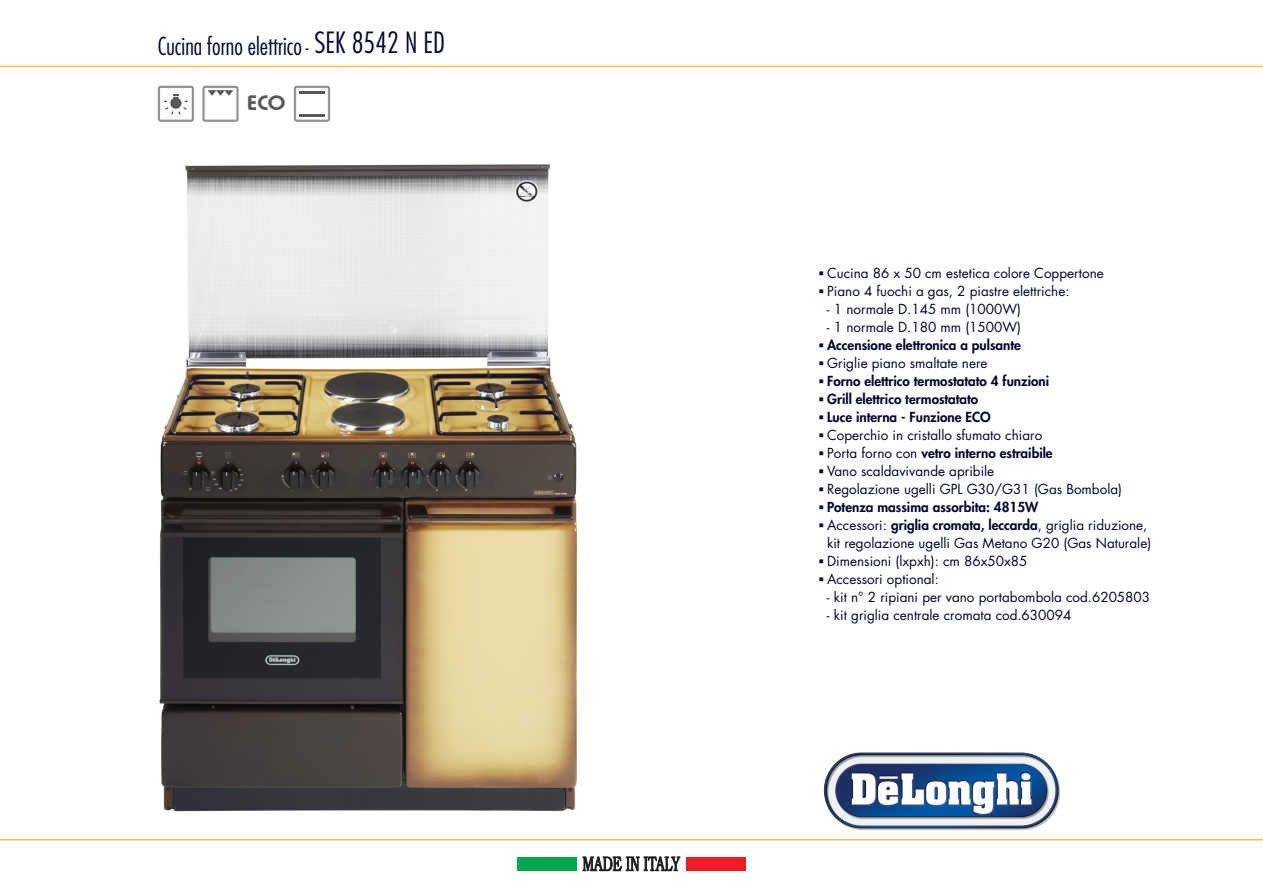
<style>
.page{position:relative;width:1263px;height:893px;background:#fff}
.page>*{position:absolute;margin:0;border:0;box-sizing:border-box;transform-origin:0 0}
.t1{font:300 condensed 28.5px "Futura Std";color:#000731}
.t2{font:300 condensed 24px "Futura Std";color:#000731}
.t3{font:700 21.75px "Horatio D";color:#57585a;scale:1.09 1}
.Stile_di_paragrafo_3{font:13.5px/18px "Futura Std";color:#000731}
.t4{font:800 13.5px "Futura Std";color:#000731}
.s1{font-size:18px}
.s2{font-weight:400}
.s3{font-weight:800}
</style>
<div class="page">
<div style="left:517px;top:857px;width:59px;height:14px;background:#00a54f"></div>
<div style="left:686px;top:857px;width:59px;height:14px;background:#ee1d23"></div>
<svg style="left:582px;top:856px;width:98px;height:16px"></svg>
<img style="left:823px;top:752px;width:238px;height:79px">
<hr style="left:0;top:66px;width:1263px;height:1px;background:#fcbc5e">
<hr style="left:0;top:839px;width:1263px;height:1px;background:#fcbc5e">
<img style="left:159px;top:164px;width:418px;height:648px">
<svg style="left:294px;top:86px;width:36px;height:36px"></svg>
<hr style="left:299px;top:114px;width:26px;height:3px;background:#57585a">
<hr style="left:299px;top:91px;width:26px;height:2px;background:#57585a">
<svg style="left:158px;top:86px;width:36px;height:36px"></svg>
<svg style="left:202px;top:86px;width:37px;height:36px"></svg>
<p class="t2" style="left:158px;top:32px;width:152px">Cucina forno elettrico <span class="s1">-</span></p>
<p class="t1" style="left:314px;top:26px;width:132px">SEK 8542 N ED</p>
<h3 class="t3" style="left:247px;top:91px;width:37px">ECO</h3>
<p class="Stile_di_paragrafo_3" style="left:827px;top:264px;width:278px">Cucina 86 x 50 cm estetica colore Coppertone</p>
<p class="Stile_di_paragrafo_3" style="left:827px;top:282px;width:244px">Piano 4 fuochi a gas, 2 piastre elettriche:</p>
<p class="Stile_di_paragrafo_3" style="left:827px;top:300px;width:196px">- 1 normale D.145 mm (1000W)</p>
<p class="Stile_di_paragrafo_3" style="left:827px;top:318px;width:196px">- 1 normale D.180 mm (1500W)</p>
<p class="t4" style="left:827px;top:336px;width:195px">Accensione elettronica a pulsante</p>
<p class="Stile_di_paragrafo_3" style="left:827px;top:354px;width:162px">Griglie piano smaltate nere</p>
<p class="t4" style="left:827px;top:372px;width:224px">Forno elettrico termostatato 4 funzioni</p>
<p class="t4" style="left:827px;top:390px;width:153px">Grill elettrico termostatato</p>
<p class="t4" style="left:827px;top:408px;width:165px">Luce interna - Funzione ECO</p>
<p class="Stile_di_paragrafo_3" style="left:827px;top:426px;width:217px">Coperchio in cristallo sfumato chiaro</p>
<p class="t4" style="left:827px;top:444px;width:227px"><span class="s2">Porta forno con</span> vetro interno estraibile</p>
<p class="Stile_di_paragrafo_3" style="left:827px;top:462px;width:169px">Vano scaldavivande apribile</p>
<p class="Stile_di_paragrafo_3" style="left:827px;top:480px;width:296px">Regolazione ugelli GPL G30/G31 (Gas Bombola)</p>
<p class="t4" style="left:827px;top:498px;width:213px">Potenza massima assorbita: 4815W</p>
<p class="Stile_di_paragrafo_3" style="left:827px;top:516px;width:326px">Accessori: <span class="s3">griglia cromata, leccarda</span>, griglia riduzione, kit regolazione ugelli Gas Metano G20 (Gas Naturale)</p>
<p class="Stile_di_paragrafo_3" style="left:827px;top:552px;width:202px">Dimensioni (lxpxh): cm 86x50x85</p>
<p class="Stile_di_paragrafo_3" style="left:827px;top:570px;width:113px">Accessori optional:</p>
<p class="Stile_di_paragrafo_3" style="left:827px;top:588px;width:325px">- kit n° 2 ripiani per vano portabombola cod.6205803</p>
<p class="Stile_di_paragrafo_3" style="left:827px;top:606px;width:246px">- kit griglia centrale cromata cod.630094</p>
</div>
